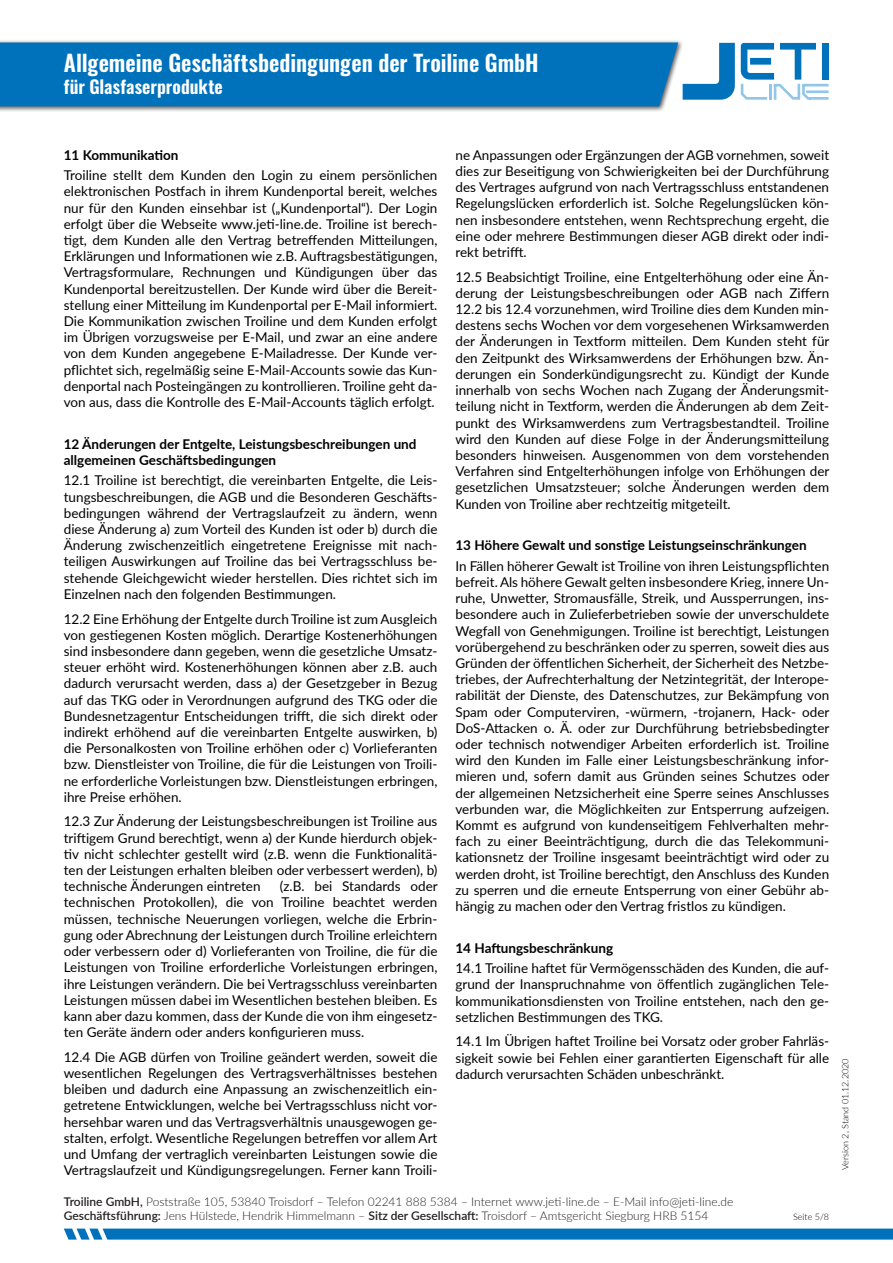
<style>
.page{position:relative;width:893px;height:1263px;background:#fff}
.page>*{position:absolute;margin:0;border:0;box-sizing:border-box;transform-origin:0 0}
.t1{font:600 22.5px "Oswald";letter-spacing:-.005em;color:#fff}
.t2{font:600 18px "Oswald";letter-spacing:.005em;color:#fff}
.Text__9_Px__schwarz{font:13.5px/16.2px "Lato";color:#000;text-align:justify}
.Text__9_Px__schwarz-2{font:700 13.5px/16.2px "Lato";color:#000}
.t3{font:300 12px/14.4px "Lato";color:#231f20}
.t4{font:300 9px "Lato";color:#000}
.s1{font-weight:600}
</style>
<div class="page">
<div style="left:0;top:39px;width:684px;height:73px;background:#231f20;opacity:.75"></div>
<svg style="left:64px;top:1228px;width:829px;height:11px;background:#127cc0"></svg>
<div style="left:0;top:43px;width:735px;height:63px;background:#0072bc"></div>
<svg style="left:741px;top:43px;width:88px;height:57px"></svg>
<h1 class="t1" style="left:64px;top:47px;width:476px">Allgemeine Geschäftsbedingungen der Troiline GmbH</h1>
<h2 class="t2" style="left:64px;top:74px;width:161px">für Glasfaserprodukte</h2>
<p class="Text__9_Px__schwarz-2" style="left:64px;top:146px;width:116px">11 Kommunikation</p>
<p class="Text__9_Px__schwarz" style="left:64px;top:167px;width:375px">Troiline stellt dem Kunden den Login zu einem persönlichen elektronischen Postfach in ihrem Kundenportal bereit, welches nur für den Kunden einsehbar ist („Kundenportal“). Der Login erfolgt über die Webseite www.jeti-line.de. Troiline ist berech&shy;tigt, dem Kunden alle den Vertrag betreffenden Mitteilungen, Erklärungen und Informationen wie z.B. Auftragsbestätigungen, Vertragsformulare, Rechnungen und Kündigungen über das Kundenportal bereitzustellen. Der Kunde wird über die Bereit&shy;stellung einer Mitteilung im Kundenportal per E-Mail informiert.<br>Die Kommunikation zwischen Troiline und dem Kunden erfolgt im Übrigen vorzugsweise per E-Mail, und zwar an eine andere von dem Kunden angegebene E-Mailadresse. Der Kunde ver&shy;pflichtet sich, regelmäßig seine E-Mail-Accounts sowie das Kun&shy;denportal nach Posteingängen zu kontrollieren. Troiline geht da&shy;von aus, dass die Kontrolle des E-Mail-Accounts täglich erfolgt.</p>
<p class="Text__9_Px__schwarz-2" style="left:64px;top:435px;width:354px">12 Änderungen der Entgelte, Leistungsbeschreibungen und allgemeinen Geschäftsbedingungen</p>
<p class="Text__9_Px__schwarz" style="left:64px;top:472px;width:375px">12.1 Troiline ist berechtigt, die vereinbarten Entgelte, die Leis&shy;tungsbeschreibungen, die AGB und die Besonderen Geschäfts&shy;bedingungen während der Vertragslaufzeit zu ändern, wenn diese Änderung a) zum Vorteil des Kunden ist oder b) durch die Änderung zwischenzeitlich eingetretene Ereignisse mit nach&shy;teiligen Auswirkungen auf Troiline das bei Vertragsschluss be&shy;stehende Gleichgewicht wieder herstellen. Dies richtet sich im Einzelnen nach den folgenden Bestimmungen.</p>
<p class="Text__9_Px__schwarz" style="left:64px;top:610px;width:375px">12.2 Eine Erhöhung der Entgelte durch Troiline ist zum Ausgleich von gestiegenen Kosten möglich. Derartige Kostenerhöhungen sind insbesondere dann gegeben, wenn die gesetzliche Umsatz&shy;steuer erhöht wird. Kostenerhöhungen können aber z.B. auch dadurch verursacht werden, dass a) der Gesetzgeber in Bezug auf das TKG oder in Verordnungen aufgrund des TKG oder die Bundesnetzagentur Entscheidungen trifft, die sich direkt oder indirekt erhöhend auf die vereinbarten Entgelte auswirken, b) die Personalkosten von Troiline erhöhen oder c) Vorlieferanten bzw. Dienstleister von Troiline, die für die Leistungen von Troili&shy;ne erforderliche Vorleistungen bzw. Dienstleistungen erbringen, ihre Preise erhöhen.</p>
<p class="Text__9_Px__schwarz" style="left:64px;top:813px;width:375px">12.3 Zur Änderung der Leistungsbeschreibungen ist Troiline aus triftigem Grund berechtigt, wenn a) der Kunde hierdurch objek&shy;tiv nicht schlechter gestellt wird (z.B. wenn die Funktionalitä&shy;ten der Leistungen erhalten bleiben oder verbessert werden), b) technische Änderungen eintreten</p>
<p class="Text__9_Px__schwarz" style="left:64px;top:878px;width:375px;text-indent:216px">(z.B. bei Standards oder technischen Protokollen), die von Troiline beachtet werden müssen, technische Neuerungen vorliegen, welche die Erbrin&shy;gung oder Abrechnung der Leistungen durch Troiline erleichtern oder verbessern oder d) Vorlieferanten von Troiline, die für die Leistungen von Troiline erforderliche Vorleistungen erbringen, ihre Leistungen verändern. Die bei Vertragsschluss vereinbarten Leistungen müssen dabei im Wesentlichen bestehen bleiben. Es kann aber dazu kommen, dass der Kunde die von ihm eingesetz&shy;ten Geräte ändern oder anders konfigurieren muss.</p>
<p class="Text__9_Px__schwarz" style="left:64px;top:1048px;width:375px">12.4 Die AGB dürfen von Troiline geändert werden, soweit die wesentlichen Regelungen des Vertragsverhältnisses bestehen bleiben und dadurch eine Anpassung an zwischenzeitlich ein&shy;getretene Entwicklungen, welche bei Vertragsschluss nicht vor&shy;hersehbar waren und das Vertragsverhältnis unausgewogen ge&shy;stalten, erfolgt. Wesentliche Regelungen betreffen vor allem Art und Umfang der vertraglich vereinbarten Leistungen sowie die Vertragslaufzeit und Kündigungsregelungen. Ferner kann Troili-</p>
<p class="Text__9_Px__schwarz" style="left:455px;top:146px;width:375px">ne Anpassungen oder Ergänzungen der AGB vornehmen, soweit dies zur Beseitigung von Schwierigkeiten bei der Durchführung des Vertrages aufgrund von nach Vertragsschluss entstandenen Regelungslücken erforderlich ist. Solche Regelungslücken kön&shy;nen insbesondere entstehen, wenn Rechtsprechung ergeht, die eine oder mehrere Bestimmungen dieser AGB direkt oder indi&shy;rekt betrifft.</p>
<p class="Text__9_Px__schwarz" style="left:455px;top:268px;width:375px">12.5 Beabsichtigt Troiline, eine Entgelterhöhung oder eine Än&shy;derung der Leistungsbeschreibungen oder AGB nach Ziffern 12.2 bis 12.4 vorzunehmen, wird Troiline dies dem Kunden min&shy;destens sechs Wochen vor dem vorgesehenen Wirksamwerden der Änderungen in Textform mitteilen. Dem Kunden steht für den Zeitpunkt des Wirksamwerdens der Erhöhungen bzw. Än&shy;derungen ein Sonderkündigungsrecht zu. Kündigt der Kunde innerhalb von sechs Wochen nach Zugang der Änderungsmit&shy;teilung nicht in Textform, werden die Änderungen ab dem Zeit&shy;punkt des Wirksamwerdens zum Vertragsbestandteil. Troiline wird den Kunden auf diese Folge in der Änderungsmitteilung besonders hinweisen. Ausgenommen von dem vorstehenden Verfahren sind Entgelterhöhungen infolge von Erhöhungen der gesetzlichen Umsatzsteuer; solche Änderungen werden dem Kunden von Troiline aber rechtzeitig mitgeteilt.</p>
<p class="Text__9_Px__schwarz-2" style="left:455px;top:537px;width:353px">13 Höhere Gewalt und sonstige Leistungseinschränkungen</p>
<p class="Text__9_Px__schwarz" style="left:455px;top:557px;width:375px">In Fällen höherer Gewalt ist Troiline von ihren Leistungspflichten befreit. Als höhere Gewalt gelten insbesondere Krieg, innere Un&shy;ruhe, Unwetter, Stromausfälle, Streik, und Aussperrungen, ins&shy;besondere auch in Zulieferbetrieben sowie der unverschuldete Wegfall von Genehmigungen. Troiline ist berechtigt, Leistungen vorübergehend zu beschränken oder zu sperren, soweit dies aus Gründen der öffentlichen Sicherheit, der Sicherheit des Netzbe&shy;triebes, der Aufrechterhaltung der Netzintegrität, der Interope&shy;rabilität der Dienste, des Datenschutzes, zur Bekämpfung von Spam oder Computerviren, -würmern, -trojanern, Hack- oder DoS-Attacken o. Ä. oder zur Durchführung betriebsbedingter oder technisch notwendiger Arbeiten erforderlich ist. Troiline wird den Kunden im Falle einer Leistungsbeschränkung infor&shy;mieren und, sofern damit aus Gründen seines Schutzes oder der allgemeinen Netzsicherheit eine Sperre seines Anschlusses verbunden war, die Möglichkeiten zur Entsperrung aufzeigen.<br>Kommt es aufgrund von kundenseitigem Fehlverhalten mehr&shy;fach zu einer Beeinträchtigung, durch die das Telekommuni&shy;kationsnetz der Troiline insgesamt beeinträchtigt wird oder zu werden droht, ist Troiline berechtigt, den Anschluss des Kunden zu sperren und die erneute Entsperrung von einer Gebühr ab&shy;hängig zu machen oder den Vertrag fristlos zu kündigen.</p>
<p class="Text__9_Px__schwarz-2" style="left:455px;top:939px;width:159px">14 Haftungsbeschränkung</p>
<p class="Text__9_Px__schwarz" style="left:455px;top:959px;width:375px">14.1 Troiline haftet für Vermögensschäden des Kunden, die auf&shy;grund der Inanspruchnahme von öffentlich zugänglichen Tele&shy;kommunikationsdiensten von Troiline entstehen, nach den ge&shy;setzlichen Bestimmungen des TKG.</p>
<p class="Text__9_Px__schwarz" style="left:455px;top:1033px;width:375px">14.1 Im Übrigen haftet Troiline bei Vorsatz oder grober Fahrläs&shy;sigkeit sowie bei Fehlen einer garantierten Eigenschaft für alle dadurch verursachten Schäden unbeschränkt.</p>
<p class="t3" style="left:64px;top:1194px;width:671px"><span class="s1">Troiline GmbH,</span> Poststraße 105, 53840 Troisdorf – Telefon 02241 888 5384 – Internet www.jeti-line.de – E-Mail info@jeti-line.de<br><span class="s1">Geschäftsführung:</span> Jens Hülstede, Hendrik Himmelmann – <span class="s1">Sitz der Gesellschaft:</span> Troisdorf – Amtsgericht Siegburg HRB 5154</p>
<p class="t4" style="left:793px;top:1211px;width:38px">Seite 5/8</p>
<p class="t4" style="left:839px;top:1170px;width:113px;rotate:-90deg">Version 2, Stand 01.12.2020</p>
</div>
